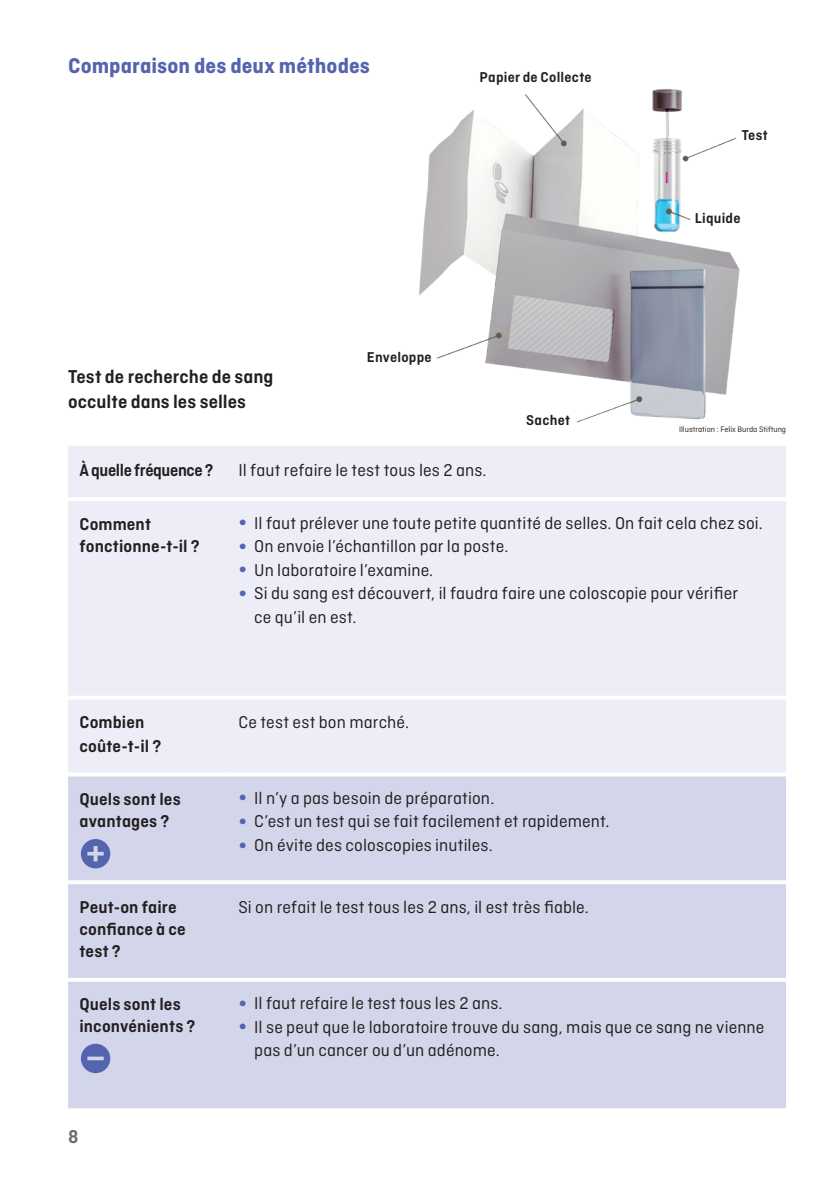
<style>
.page{position:relative;width:840px;height:1191px;background:#fff}
.page>*{position:absolute;margin:0;border:0;box-sizing:border-box;transform-origin:0 0}
.t1{font:700 22.4px "Ciutadella";color:#5564ae}
.t2{font:600 19.6px/24.8px "Ciutadella";color:#231f20}
.t3{font:600 19.6px "Ciutadella";color:#6c6d70}
.t4{font:18px/23.6px "Ciutadella";letter-spacing:.005em;color:#231f20}
.t5{font:600 18px/22px "Ciutadella";letter-spacing:.005em;color:#231f20}
.t6{font:600 18px "Ciutadella";letter-spacing:-.02em;color:#231f20;scale:.96 1}
.t7{font:600 15px "Ciutadella";letter-spacing:.015em;color:#231f20}
.t8{font:8.4px "Ciutadella";color:#231f20}
.s1{font-weight:700;font-size:24px;color:#5564ae}
</style>
<div class="page">
<div style="left:68px;top:446px;width:717px;height:326px;background:#ecedf6"></div>
<div style="left:68px;top:776px;width:717px;height:332px;background:#d3d5ea"></div>
<hr style="left:68px;top:880px;width:159px;height:4px;background:#fff">
<hr style="left:227px;top:880px;width:558px;height:4px;background:#fff">
<hr style="left:68px;top:497px;width:159px;height:4px;background:#fff">
<hr style="left:227px;top:497px;width:558px;height:4px;background:#fff">
<svg style="left:68px;top:695px;width:159px;height:4px"></svg>
<svg style="left:227px;top:695px;width:558px;height:4px"></svg>
<svg style="left:68px;top:977px;width:159px;height:4px"></svg>
<svg style="left:227px;top:977px;width:558px;height:4px"></svg>
<svg style="left:81px;top:839px;width:29px;height:29px"></svg>
<svg style="left:81px;top:1043px;width:29px;height:30px"></svg>
<img style="left:419px;top:89px;width:321px;height:334px">
<p class="t1" style="left:68px;top:53px;width:303px">Comparaison des deux méthodes</p>
<p class="t7" style="left:479px;top:69px;width:114px">Papier de Collecte</p>
<p class="t2" style="left:68px;top:364px;width:207px">Test de recherche de sang occulte dans les selles</p>
<p class="t7" style="left:367px;top:348px;width:66px">Enveloppe</p>
<p class="t7" style="left:526px;top:412px;width:45px">Sachet</p>
<p class="t7" style="left:741px;top:126px;width:28px">Test</p>
<p class="t7" style="left:694px;top:210px;width:47px">Liquide</p>
<p class="t8" style="left:678px;top:425px;width:108px">Illustration : Felix Burda Stiftung</p>
<p class="t6" style="left:79px;top:460px;width:141px">À quelle fréquence ?</p>
<p class="t4" style="left:238px;top:459px;width:249px">Il faut refaire le test tous les 2 ans.</p>
<p class="t5" style="left:79px;top:513px;width:122px">Comment fonctionne-t-il ?</p>
<p class="t4" style="left:238px;top:511px;width:525px"><span class="s1">•</span> Il faut prélever une toute petite quantité de selles. On fait cela chez soi.</p>
<p class="t4" style="left:238px;top:534px;width:271px"><span class="s1">•</span> On envoie l’échantillon par la poste.</p>
<p class="t4" style="left:238px;top:558px;width:196px"><span class="s1">•</span> Un laboratoire l’examine.</p>
<p class="t4" style="left:254px;top:581px;width:485px;text-indent:-16px"><span class="s1">•</span> Si du sang est découvert, il faudra faire une coloscopie pour vérifier ce qu’il en est.</p>
<p class="t5" style="left:79px;top:710px;width:83px;line-height:23.6px">Combien coûte-t-il ?</p>
<p class="t4" style="left:238px;top:710px;width:172px">Ce test est bon marché.</p>
<p class="t5" style="left:79px;top:788px;width:103px">Quels sont les avantages ?</p>
<p class="t4" style="left:238px;top:786px;width:257px"><span class="s1">•</span> Il n’y a pas besoin de préparation.</p>
<p class="t4" style="left:238px;top:809px;width:372px"><span class="s1">•</span> C’est un test qui se fait facilement et rapidement.</p>
<p class="t4" style="left:238px;top:833px;width:256px"><span class="s1">•</span> On évite des coloscopies inutiles.</p>
<p class="t5" style="left:79px;top:895px;width:108px">Peut-on faire confiance à ce test ?</p>
<p class="t4" style="left:238px;top:895px;width:352px">Si on refait le test tous les 2 ans, il est très fiable.</p>
<p class="t5" style="left:79px;top:993px;width:117px">Quels sont les inconvénients ?</p>
<p class="t4" style="left:238px;top:991px;width:265px"><span class="s1">•</span> Il faut refaire le test tous les 2 ans.</p>
<p class="t4" style="left:254px;top:1015px;width:511px;text-indent:-16px"><span class="s1">•</span> Il se peut que le laboratoire trouve du sang, mais que ce sang ne vienne pas d’un cancer ou d’un adénome.</p>
<p class="t3" style="left:68px;top:1125px;width:12px">8</p>
</div>
